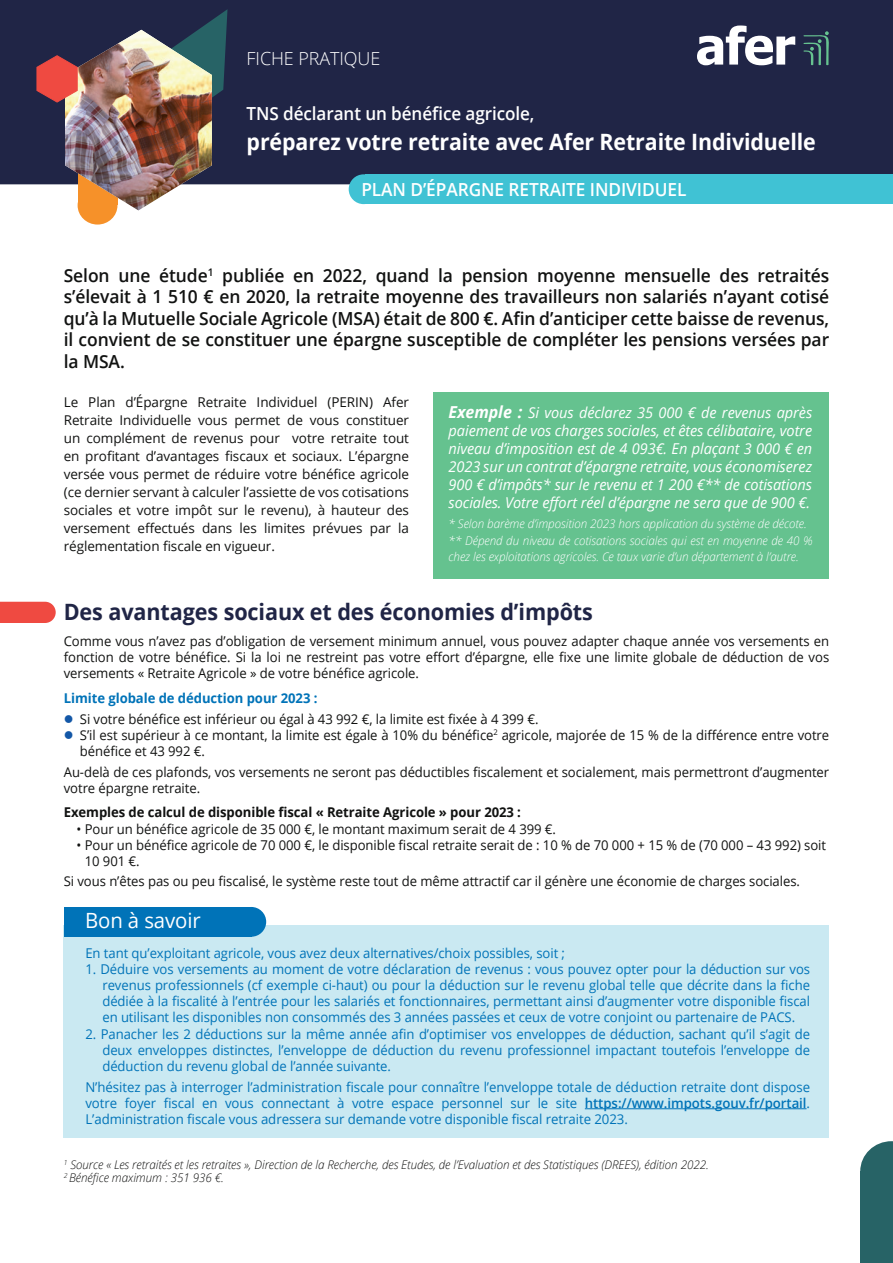
<style>
.page{position:relative;width:893px;height:1263px;background:#fff}
.page>*{position:absolute;margin:0;border:0;box-sizing:border-box;transform-origin:0 0}
.t1{font:700 22.5px "Open Sans";letter-spacing:-.005em;color:#fff;scale:.95 1}
.t2{font:700 22.5px "Open Sans";letter-spacing:-.005em;color:#202546;scale:.96 1}
.t3{font:21px "Open Sans";letter-spacing:-.005em;color:#fff}
.t4{font:600 18px/21.6px "Open Sans";letter-spacing:-.005em;color:#111211;text-align:justify}
.t5{font:600 18px "Open Sans";letter-spacing:-.005em;color:#fff;scale:.95 1}
.t6{font:600 18px "Open Sans";letter-spacing:-.005em;color:#fff;scale:.96 1}
.t7{font:300 18px "Open Sans";letter-spacing:-.005em;color:#fff}
.t8{font:italic 15px/18px "Open Sans";letter-spacing:-.005em;color:#fff;text-align:justify}
.t9{font:13.5px/18px "Open Sans";letter-spacing:-.005em;color:#111211}
.t10{font:13.5px/16.2px "Open Sans";letter-spacing:-.005em;color:#0073b8;text-align:justify}
.t11{font:700 13.5px "Open Sans";letter-spacing:-.005em;color:#111211}
.t12{font:700 13.5px "Open Sans";letter-spacing:-.005em;color:#0073b8}
.t13{font:italic 300 12px/16.5px "Open Sans";letter-spacing:-.005em;color:#fff}
.t14{font:italic 300 12px "Open Sans";letter-spacing:-.005em;color:#111211}
.s1{font-weight:700;font-size:16.5px}
.s2{color:#1357a7}
.s3{font-weight:600}
</style>
<div class="page">
<div style="left:0;top:0;width:893px;height:184px;background:#202546"></div>
<div style="left:78px;top:186px;width:39px;height:39px;background:#f69129;border-radius:50%"></div>
<svg style="left:697px;top:26px;width:98px;height:39px"></svg>
<svg style="left:803px;top:31px;width:26px;height:34px"></svg>
<div style="left:349px;top:174px;width:29px;height:30px;background:#40c2d4;border-radius:50%"></div>
<div style="left:366px;top:174px;width:527px;height:30px;background:#40c2d4"></div>
<img style="left:36px;top:9px;width:191px;height:201px">
<div style="left:434px;top:392px;width:395px;height:186px;background:#65c28f"></div>
<svg style="left:860px;top:1141px;width:33px;height:30px"></svg>
<div style="left:860px;top:1171px;width:33px;height:92px;background:#276366"></div>
<div style="left:64px;top:925px;width:765px;height:212px;background:#cae9f2"></div>
<hr style="left:585px;top:1108px;width:221px;height:1px;background:#0073b8">
<div style="left:236px;top:907px;width:30px;height:30px;background:#0073b8;border-radius:50%"></div>
<div style="left:64px;top:907px;width:188px;height:30px;background:#0073b8"></div>
<svg style="left:0;top:602px;width:56px;height:21px"></svg>
<p class="t7" style="left:247px;top:46px;width:135px">FICHE PRATIQUE</p>
<p class="t5" style="left:247px;top:101px;width:304px">TNS déclarant un bénéfice agricole,</p>
<p class="t1" style="left:247px;top:126px;width:601px">préparez votre retraite avec Afer Retraite Individuelle</p>
<p class="t6" style="left:361px;top:177px;width:340px">PLAN D’ÉPARGNE RETRAITE INDIVIDUEL</p>
<p class="t4" style="left:64px;top:264px;width:767px">Selon une étude<sup>1</sup> publiée en 2022, quand la pension moyenne mensuelle des retraités s’élevait à 1 510 € en 2020, la retraite moyenne des travailleurs non salariés n’ayant cotisé qu’à la Mutuelle Sociale Agricole (MSA) était de 800 €. Afin d’anticiper cette baisse de revenus, il convient de se constituer une épargne susceptible de compléter les pensions versées par la MSA.</p>
<p class="t9" style="left:64px;top:393px;width:347px;text-align:justify">Le Plan d’Épargne Retraite Individuel (PERIN) Afer Retraite Individuelle vous permet de vous constituer un complément de revenus pour votre retraite tout en profitant d’avantages fiscaux et sociaux. L’épargne versée vous permet de réduire votre bénéfice agricole (ce dernier servant à calculer l’assiette de vos cotisations sociales et votre impôt sur le revenu), à hauteur des versement effectués dans les limites prévues par la réglementation fiscale en vigueur.</p>
<p class="t8" style="left:449px;top:403px;width:365px"><span class="s1">Exemple :</span> Si vous déclarez 35 000 € de revenus après paiement de vos charges sociales, et êtes célibataire, votre niveau d’imposition est de 4 093€. En plaçant 3 000 € en 2023 sur un contrat d’épargne retraite, vous économiserez 900 € d’impôts* sur le revenu et 1 200 €** de cotisations sociales. Votre effort réel d’épargne ne sera que de 900 €.</p>
<p class="t13" style="left:449px;top:515px;width:360px">* Selon barème d’imposition 2023 hors application du système de décote.</p>
<p class="t13" style="left:449px;top:532px;width:365px">** Dépend du niveau de cotisations sociales qui est en moyenne de 40 % chez les exploitations agricoles. Ce taux varie d’un département à l’autre.</p>
<p class="t2" style="left:64px;top:596px;width:553px">Des avantages sociaux et des économies d’impôts</p>
<p class="t9" style="left:64px;top:633px;width:767px;line-height:16.2px;text-align:justify">Comme vous n’avez pas d’obligation de versement minimum annuel, vous pouvez adapter chaque année vos versements en fonction de votre bénéfice. Si la loi ne restreint pas votre effort d’épargne, elle fixe une limite globale de déduction de vos versements « Retraite Agricole » de votre bénéfice agricole.</p>
<p class="t12" style="left:64px;top:689px;width:255px">Limite globale de déduction pour 2023 :</p>
<p class="t9" style="left:64px;top:709px;width:476px"><span class="s2">●</span> Si votre bénéfice est inférieur ou égal à 43 992 €, la limite est fixée à 4 399 €.</p>
<p class="t9" style="left:80px;top:726px;width:751px;line-height:16.2px;text-indent:-16px"><span class="s2">●</span> S’il est supérieur à ce montant, la limite est égale à 10% du bénéfice<sup>2</sup> agricole, majorée de 15 % de la différence entre votre bénéfice et 43 992 €.</p>
<p class="t9" style="left:64px;top:763px;width:767px;line-height:16.2px">Au-delà de ces plafonds, vos versements ne seront pas déductibles fiscalement et socialement, mais permettront d’augmenter votre épargne retraite.</p>
<p class="t11" style="left:64px;top:803px;width:459px">Exemples de calcul de disponible fiscal « Retraite Agricole » pour 2023 :</p>
<p class="t9" style="left:77px;top:819px;width:481px">• Pour un bénéfice agricole de 35 000 €, le montant maximum serait de 4 399 €.</p>
<p class="t9" style="left:85px;top:836px;width:743px;line-height:16.2px;text-indent:-8px">• Pour un bénéfice agricole de 70 000 €, le disponible fiscal retraite serait de : 10 % de 70 000 + 15 % de (70 000 – 43 992) soit<br>10 901 €.</p>
<p class="t9" style="left:64px;top:872px;width:738px">Si vous n’êtes pas ou peu fiscalisé, le système reste tout de même attractif car il génère une économie de charges sociales.</p>
<p class="t3" style="left:85px;top:906px;width:117px">Bon à savoir</p>
<p class="t10" style="left:85px;top:944px;width:481px">En tant qu’exploitant agricole, vous avez deux alternatives/choix possibles, soit ;</p>
<p class="t10" style="left:102px;top:960px;width:709px;text-indent:-17px">1. Déduire vos versements au moment de votre déclaration de revenus : vous pouvez opter pour la déduction sur vos revenus professionnels (cf exemple ci-haut) ou pour la déduction sur le revenu global telle que décrite dans la fiche dédiée à la fiscalité à l’entrée pour les salariés et fonctionnaires, permettant ainsi d’augmenter votre disponible fiscal en utilisant les disponibles non consommés des 3 années passées et ceux de votre conjoint ou partenaire de PACS.</p>
<p class="t10" style="left:102px;top:1025px;width:709px;text-indent:-17px">2. Panacher les 2 déductions sur la même année afin d’optimiser vos enveloppes de déduction, sachant qu’il s’agit de deux enveloppes distinctes, l’enveloppe de déduction du revenu professionnel impactant toutefois l’enveloppe de déduction du revenu global de l’année suivante.</p>
<p class="t10" style="left:85px;top:1078px;width:726px">N’hésitez pas à interroger l’administration fiscale pour connaître l’enveloppe totale de déduction retraite dont dispose votre foyer fiscal en vous connectant à votre espace personnel sur le site <span class="s3">https://www.impots.gouv.fr/portail</span>.<br>L’administration fiscale vous adressera sur demande votre disponible fiscal retraite 2023.</p>
<p class="t14" style="left:64px;top:1156px;width:647px"><sup>1</sup> Source « Les retraités et les retraites », Direction de la Recherche, des Etudes, de l’Evaluation et des Statistiques (DREES), édition 2022.</p>
<p class="t14" style="left:64px;top:1170px;width:162px"><sup>2</sup> Bénéfice maximum : 351 936 €.</p>
</div>
